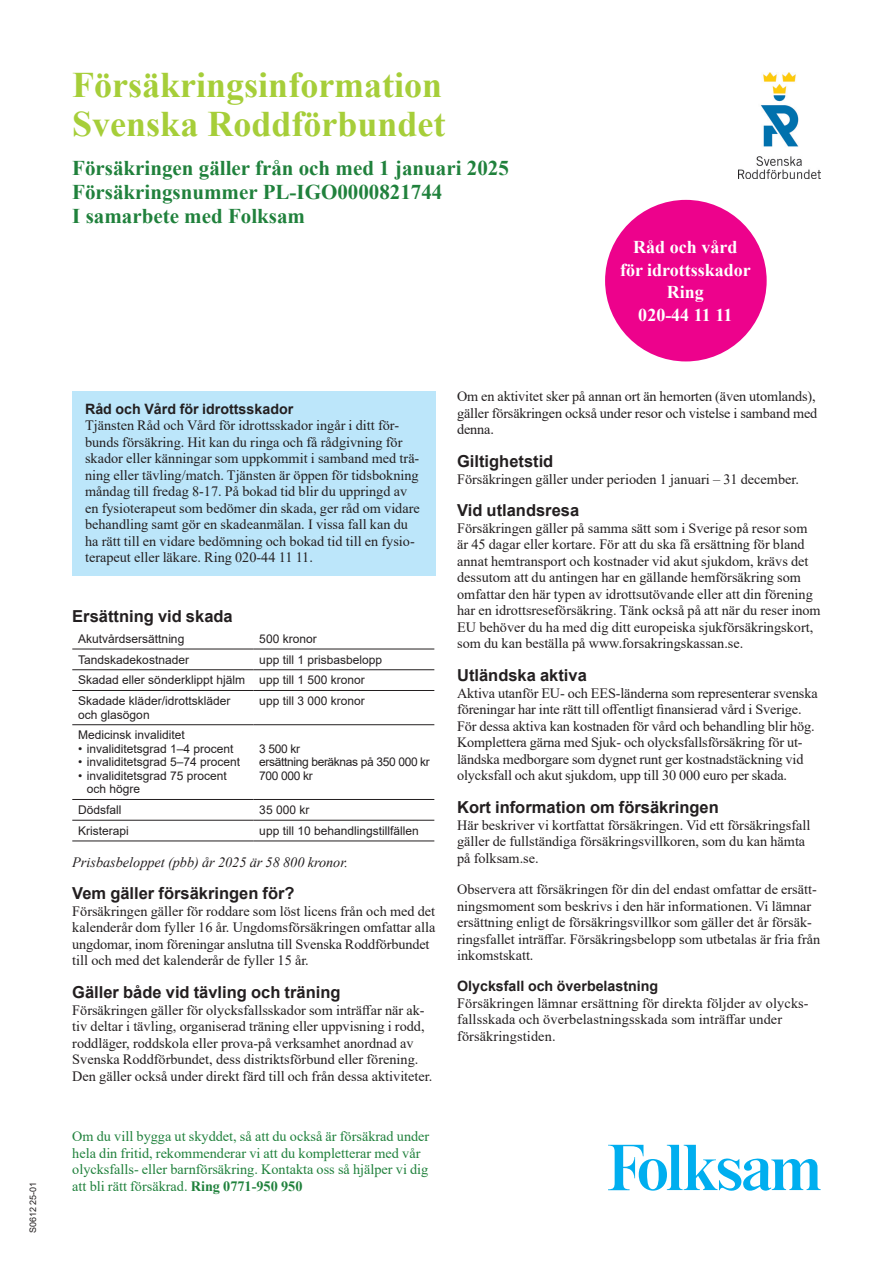
<style>
.page{position:relative;width:893px;height:1263px;background:#fff}
.page>*{position:absolute;margin:0;border:0;box-sizing:border-box;transform-origin:0 0}
.Rubrik_2_Framsida_24pt_Times{font:700 36px/39px "Times New Roman";color:#a6ce39}
.Rubrik_4_Framsida_14pt_Times{font:700 21px/24px "Times New Roman";color:#20813c}
.t1{font:700 18px/22.5px "Times New Roman";color:#fff;text-align:center}
._0_Rubrik_5_11pt__Arial_R2{font:700 16.5px "Arial";color:#231f20}
._0_Brödtext{font:14.25px/16.5px "Times New Roman";color:#231f20}
._0_Brödtext_nytt_stycke{font:14.25px/16.5px "Times New Roman";color:#231f20}
.t2{font:14.25px/16.5px "Times New Roman";color:#20813c}
._0_Rubrik_6_9_5pt_Arial_R3{font:700 14.25px "Arial";color:#231f20}
._0_Rubrik_7_9_5pt__Italic_Times_R4{font:italic 14.25px "Times New Roman";color:#231f20}
._0_Tabell_Text{font:12px/13.5px "Arial";color:#231f20}
._0_Tabell_Text-2{font:12px/13.5px "Arial";letter-spacing:-.03em;color:#231f20}
.Trycksaksnummer{font:9px "Arial";color:#231f20}
.s1{font-weight:700}
</style>
<div class="page">
<div style="left:605px;top:200px;width:162px;height:161px;background:#ed028c;border-radius:50%"></div>
<svg style="left:608px;top:1145px;width:213px;height:46px"></svg>
<div style="left:72px;top:391px;width:364px;height:184px;background:#bce6fa"></div>
<hr style="left:72px;top:649px;width:181px;height:1px;background:#231f20">
<hr style="left:253px;top:649px;width:181px;height:1px;background:#231f20">
<hr style="left:72px;top:669px;width:181px;height:1px;background:#231f20">
<hr style="left:253px;top:669px;width:181px;height:1px;background:#231f20">
<hr style="left:72px;top:690px;width:181px;height:1px;background:#231f20">
<hr style="left:253px;top:690px;width:181px;height:1px;background:#231f20">
<hr style="left:72px;top:724px;width:181px;height:1px;background:#231f20">
<hr style="left:253px;top:724px;width:181px;height:1px;background:#231f20">
<hr style="left:72px;top:799px;width:181px;height:1px;background:#231f20">
<hr style="left:253px;top:799px;width:181px;height:1px;background:#231f20">
<hr style="left:72px;top:820px;width:181px;height:1px;background:#231f20">
<hr style="left:253px;top:820px;width:181px;height:1px;background:#231f20">
<hr style="left:72px;top:841px;width:181px;height:1px;background:#231f20">
<hr style="left:253px;top:841px;width:181px;height:1px;background:#231f20">
<img style="left:739px;top:72px;width:82px;height:106px">
<p class="Trycksaksnummer" style="left:27px;top:1233px;width:53px;rotate:-90deg">S0612 25-01</p>
<p class="Rubrik_2_Framsida_24pt_Times" style="left:72px;top:64px;width:375px">Försäkringsinformation<br>Svenska Roddförbundet</p>
<p class="Rubrik_4_Framsida_14pt_Times" style="left:72px;top:155px;width:438px">Försäkringen gäller från och med 1 januari 2025<br>Försäkringsnummer PL-IGO0000821744<br>I samarbete med Folksam</p>
<p class="t1" style="left:620px;top:235px;width:132px">Råd och vård för idrottsskador<br>Ring<br>020-44 11 11</p>
<p class="_0_Rubrik_6_9_5pt_Arial_R3" style="left:85px;top:399px;width:210px">Råd och Vård för idrottsskador</p>
<p class="_0_Brödtext" style="left:85px;top:417px;width:336px">Tjänsten Råd och Vård för idrottsskador ingår i ditt för&shy;bunds försäkring. Hit kan du ringa och få rådgivning för skador eller känningar som uppkommit i samband med trä&shy;ning eller tävling/match. Tjänsten är öppen för tidsbokning måndag till fredag 8-17. På bokad tid blir du uppringd av en fysioterapeut som bedömer din skada, ger råd om vidare behandling samt gör en skadeanmälan. I vissa fall kan du ha rätt till en vidare bedömning och bokad tid till en fysio&shy;terapeut eller läkare. Ring 020-44 11 11.</p>
<p class="_0_Rubrik_5_11pt__Arial_R2" style="left:72px;top:605px;width:162px">Ersättning vid skada</p>
<p class="_0_Tabell_Text" style="left:78px;top:632px;width:108px">Akutvårdsersättning</p>
<p class="_0_Tabell_Text" style="left:259px;top:632px;width:59px">500 kronor</p>
<p class="_0_Tabell_Text" style="left:78px;top:653px;width:112px">Tandskadekostnader</p>
<p class="_0_Tabell_Text" style="left:259px;top:653px;width:124px">upp till 1 prisbasbelopp</p>
<p class="_0_Tabell_Text" style="left:78px;top:673px;width:168px">Skadad eller sönderklippt hjälm</p>
<p class="_0_Tabell_Text" style="left:259px;top:673px;width:107px">upp till 1 500 kronor</p>
<p class="_0_Tabell_Text" style="left:78px;top:694px;width:154px">Skadade kläder/idrottskläder och glasögon</p>
<p class="_0_Tabell_Text" style="left:259px;top:694px;width:107px">upp till 3 000 kronor</p>
<p class="_0_Tabell_Text" style="left:78px;top:728px;width:108px">Medicinsk invaliditet</p>
<p class="_0_Tabell_Text" style="left:78px;top:742px;width:157px">• invaliditetsgrad 1–4 procent</p>
<p class="_0_Tabell_Text" style="left:78px;top:755px;width:163px">• invaliditetsgrad 5–74 procent</p>
<p class="_0_Tabell_Text" style="left:87px;top:769px;width:142px;text-indent:-9px">• invaliditetsgrad 75 procent och högre</p>
<p class="_0_Tabell_Text" style="left:259px;top:742px;width:42px">3 500 kr</p>
<p class="_0_Tabell_Text-2" style="left:259px;top:755px;width:172px">ersättning beräknas på 350 000 kr<br>700 000 kr</p>
<p class="_0_Tabell_Text" style="left:78px;top:803px;width:45px">Dödsfall</p>
<p class="_0_Tabell_Text" style="left:259px;top:803px;width:52px">35 000 kr</p>
<p class="_0_Tabell_Text" style="left:78px;top:824px;width:52px">Kristerapi</p>
<p class="_0_Tabell_Text" style="left:259px;top:824px;width:161px">upp till 10 behandlingstillfällen</p>
<p class="_0_Rubrik_7_9_5pt__Italic_Times_R4" style="left:72px;top:852px;width:277px">Prisbasbeloppet (pbb) år 2025 är 58 800 kronor.</p>
<p class="_0_Rubrik_5_11pt__Arial_R2" style="left:72px;top:882px;width:224px">Vem gäller försäkringen för?</p>
<p class="_0_Brödtext" style="left:72px;top:902px;width:365px">Försäkringen gäller för roddare som löst licens från och med det kalenderår dom fyller 16 år. Ungdomsförsäkringen omfattar alla ungdomar, inom föreningar anslutna till Svenska Roddförbundet till och med det kalenderår de fyller 15 år.</p>
<p class="_0_Rubrik_5_11pt__Arial_R2" style="left:72px;top:981px;width:270px">Gäller både vid tävling och träning</p>
<p class="_0_Brödtext" style="left:72px;top:1001px;width:362px">Försäkringen gäller för olycksfallsskador som inträffar när ak&shy;tiv deltar i tävling, organiserad träning eller uppvisning i rodd, roddläger, roddskola eller prova-på verksamhet anordnad av Svenska Roddförbundet, dess distriktsförbund eller förening.<br>Den gäller också under direkt färd till och från dessa aktiviteter.</p>
<p class="t2" style="left:72px;top:1128px;width:359px">Om du vill bygga ut skyddet, så att du också är försäkrad under hela din fritid, rekommenderar vi att du kompletterar med vår olycksfalls- eller barnförsäkring. Kontakta oss så hjälper vi dig att bli rätt försäkrad. <span class="s1">Ring 0771-950 950</span></p>
<p class="_0_Brödtext" style="left:457px;top:388px;width:362px">Om en aktivitet sker på annan ort än hemorten (även utomlands), gäller försäkringen också under resor och vistelse i samband med denna.</p>
<p class="_0_Rubrik_5_11pt__Arial_R2" style="left:457px;top:450px;width:98px">Giltighetstid</p>
<p class="_0_Brödtext" style="left:457px;top:470px;width:343px">Försäkringen gäller under perioden 1 januari – 31 december.</p>
<p class="_0_Rubrik_5_11pt__Arial_R2" style="left:457px;top:499px;width:124px">Vid utlandsresa</p>
<p class="_0_Brödtext" style="left:457px;top:519px;width:365px">Försäkringen gäller på samma sätt som i Sverige på resor som är 45 dagar eller kortare. För att du ska få ersättning för bland annat hemtransport och kostnader vid akut sjukdom, krävs det dessutom att du antingen har en gällande hemförsäkring som omfattar den här typen av idrottsutövande eller att din förening har en idrottsreseförsäkring. Tänk också på att när du reser inom EU behöver du ha med dig ditt europeiska sjukförsäkringskort, som du kan beställa på www.forsakringskassan.se.</p>
<p class="_0_Rubrik_5_11pt__Arial_R2" style="left:457px;top:664px;width:131px">Utländska aktiva</p>
<p class="_0_Brödtext" style="left:457px;top:684px;width:362px">Aktiva utanför EU- och EES-länderna som representerar svenska föreningar har inte rätt till offentligt finansierad vård i Sverige.<br>För dessa aktiva kan kostnaden för vård och behandling blir hög.<br>Komplettera gärna med Sjuk- och olycksfallsförsäkring för ut&shy;ländska medborgare som dygnet runt ger kostnadstäckning vid olycksfall och akut sjukdom, upp till 30 000 euro per skada.</p>
<p class="_0_Rubrik_5_11pt__Arial_R2" style="left:457px;top:796px;width:263px">Kort information om försäkringen</p>
<p class="_0_Brödtext" style="left:457px;top:816px;width:355px">Här beskriver vi kortfattat försäkringen. Vid ett försäkringsfall gäller de fullständiga försäkringsvillkoren, som du kan hämta på folksam.se.</p>
<p class="_0_Brödtext_nytt_stycke" style="left:457px;top:880px;width:365px">Observera att försäkringen för din del endast omfattar de ersätt&shy;ningsmoment som beskrivs i den här informationen. Vi lämnar ersättning enligt de försäkringsvillkor som gäller det år försäk&shy;ringsfallet inträffar. Försäkringsbelopp som utbetalas är fria från inkomstskatt.</p>
<p class="_0_Rubrik_6_9_5pt_Arial_R3" style="left:457px;top:976px;width:203px">Olycksfall och överbelastning</p>
<p class="_0_Brödtext" style="left:457px;top:994px;width:353px">Försäkringen lämnar ersättning för direkta följder av olycks&shy;fallsskada och överbelastningsskada som inträffar under försäkringstiden.</p>
</div>
